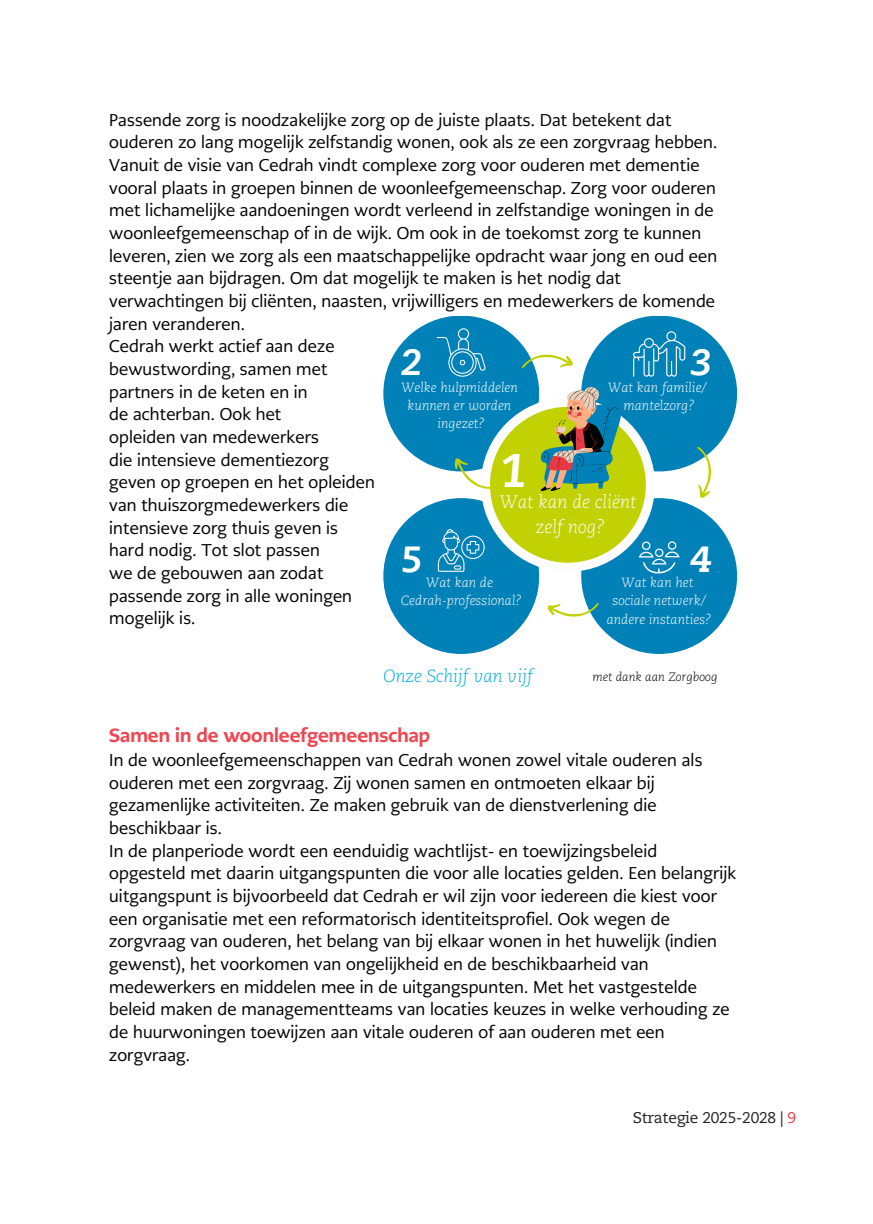
<style>
.page{position:relative;width:873px;height:1224px;background:#fff}
.page>*{position:absolute;margin:0;border:0;box-sizing:border-box;transform-origin:0 0}
.t1{font:italic 800 47.2px "Caecilia LT Pro 86";color:#fff}
.t2{font:italic 800 36.4px "Caecilia LT Pro 86";color:#fff}
.t3{font:800 19px "PMN Caecilia Sans Head";color:#ef4752}
.t4{font:italic 300 18px/24.8px "Caecilia LT Pro 46";color:#fdfdfd;text-align:center}
.t5{font:italic 300 17.6px "Caecilia LT Pro 46";color:#00add8}
.t6{font:17px/22.6px "PMN Caecilia Sans Head";letter-spacing:.01em;color:#000}
.t7{font:15.4px "Caecilia LT Pro 55 Roman";letter-spacing:-.015em;color:#231f20}
.t8{font:italic 300 13.2px "Caecilia LT Pro 46";color:#fdfdfd}
.t9{font:italic 300 12.2px "Caecilia LT Pro 46";color:#000}
.s1{color:#e73943}
</style>
<div class="page">
<div style="left:383px;top:316px;width:156px;height:155px;background:#0081b7;border-radius:50%"></div>
<div style="left:383px;top:498px;width:156px;height:156px;background:#0081b7;border-radius:50%"></div>
<div style="left:581px;top:498px;width:156px;height:156px;background:#0081b7;border-radius:50%"></div>
<div style="left:581px;top:316px;width:156px;height:155px;background:#0081b7;border-radius:50%"></div>
<div style="left:481px;top:398px;width:174px;height:174px;background:#fdfdfd;border-radius:50%"></div>
<div style="left:490px;top:407px;width:156px;height:156px;background:#c1d101;border-radius:50%"></div>
<svg style="left:450px;top:455px;width:46px;height:42px"></svg>
<svg style="left:522px;top:354px;width:51px;height:15px"></svg>
<svg style="left:697px;top:447px;width:15px;height:51px"></svg>
<svg style="left:547px;top:603px;width:52px;height:14px"></svg>
<svg style="left:633px;top:331px;width:52px;height:45px"></svg>
<svg style="left:437px;top:328px;width:49px;height:48px"></svg>
<svg style="left:539px;top:387px;width:83px;height:104px"></svg>
<svg style="left:438px;top:529px;width:46px;height:42px"></svg>
<svg style="left:639px;top:541px;width:40px;height:33px"></svg>
<h1 class="t6" style="left:109px;top:108px;width:610px">Passende zorg is noodzakelijke zorg op de juiste plaats. Dat betekent dat ouderen zo lang mogelijk zelfstandig wonen, ook als ze een zorgvraag hebben.<br>Vanuit de visie van Cedrah vindt complexe zorg voor ouderen met dementie vooral plaats in groepen binnen de woonleefgemeenschap. Zorg voor ouderen met lichamelijke aandoeningen wordt verleend in zelfstandige woningen in de woonleefgemeenschap of in de wijk. Om ook in de toekomst zorg te kunnen leveren, zien we zorg als een maatschappelijke opdracht waar jong en oud een steentje aan bijdragen. Om dat mogelijk te maken is het nodig dat verwachtingen bij cliënten, naasten, vrijwilligers en medewerkers de komende jaren veranderen.<br>Cedrah werkt actief aan deze<br>bewustwording, samen met<br>partners in de keten en in<br>de achterban. Ook het<br>opleiden van medewerkers<br>die intensieve dementiezorg<br>geven op groepen en het opleiden<br>van thuiszorgmedewerkers die<br>intensieve zorg thuis geven is</h1>
<p class="t6" style="left:109px;top:539px;width:244px">hard nodig. Tot slot passen<br>we de gebouwen aan zodat passende zorg in alle woningen mogelijk is.</p>
<p class="t2" style="left:401px;top:347px;width:23px">2</p>
<p class="t2" style="left:690px;top:347px;width:23px">3</p>
<p class="t8" style="left:401px;top:382px;width:118px">Welke hulpmiddelen</p>
<p class="t8" style="left:408px;top:400px;width:105px">kunnen er worden</p>
<p class="t8" style="left:438px;top:418px;width:49px">ingezet?</p>
<p class="t8" style="left:608px;top:382px;width:100px">Wat kan familie/</p>
<p class="t8" style="left:624px;top:400px;width:73px">mantelzorg?</p>
<h1 class="t1" style="left:499px;top:451px;width:29px">1</h1>
<p class="t4" style="left:499px;top:491px;width:139px">Wat kan de cliënt zelf nog?</p>
<p class="t2" style="left:401px;top:544px;width:23px">5</p>
<p class="t2" style="left:690px;top:544px;width:23px">4</p>
<p class="t8" style="left:426px;top:577px;width:69px">Wat kan de</p>
<p class="t8" style="left:401px;top:595px;width:123px">Cedrah-professional?</p>
<p class="t8" style="left:621px;top:577px;width:74px">Wat kan het</p>
<p class="t8" style="left:612px;top:595px;width:95px">sociale netwerk/</p>
<p class="t8" style="left:607px;top:614px;width:106px">andere instanties?</p>
<p class="t5" style="left:383px;top:668px;width:152px">Onze Schijf van vijf</p>
<p class="t9" style="left:592px;top:671px;width:127px">met dank aan Zorgboog</p>
<p class="t3" style="left:109px;top:722px;width:322px">Samen in de woonleefgemeenschap</p>
<p class="t6" style="left:109px;top:749px;width:628px">In de woonleefgemeenschappen van Cedrah wonen zowel vitale ouderen als ouderen met een zorgvraag. Zij wonen samen en ontmoeten elkaar bij gezamenlijke activiteiten. Ze maken gebruik van de dienstverlening die beschikbaar is.<br>In de planperiode wordt een eenduidig wachtlijst- en toewijzingsbeleid opgesteld met daarin uitgangspunten die voor alle locaties gelden. Een belangrijk uitgangspunt is bijvoorbeeld dat Cedrah er wil zijn voor iedereen die kiest voor een organisatie met een reformatorisch identiteitsprofiel. Ook wegen de zorgvraag van ouderen, het belang van bij elkaar wonen in het huwelijk (indien gewenst), het voorkomen van ongelijkheid en de beschikbaarheid van medewerkers en middelen mee in de uitgangspunten. Met het vastgestelde beleid maken de managementteams van locaties keuzes in welke verhouding ze de huurwoningen toewijzen aan vitale ouderen of aan ouderen met een zorgvraag.</p>
<p class="t7" style="left:633px;top:1111px;width:165px">Strategie 2025-2028 | <span class="s1">9</span></p>
</div>
